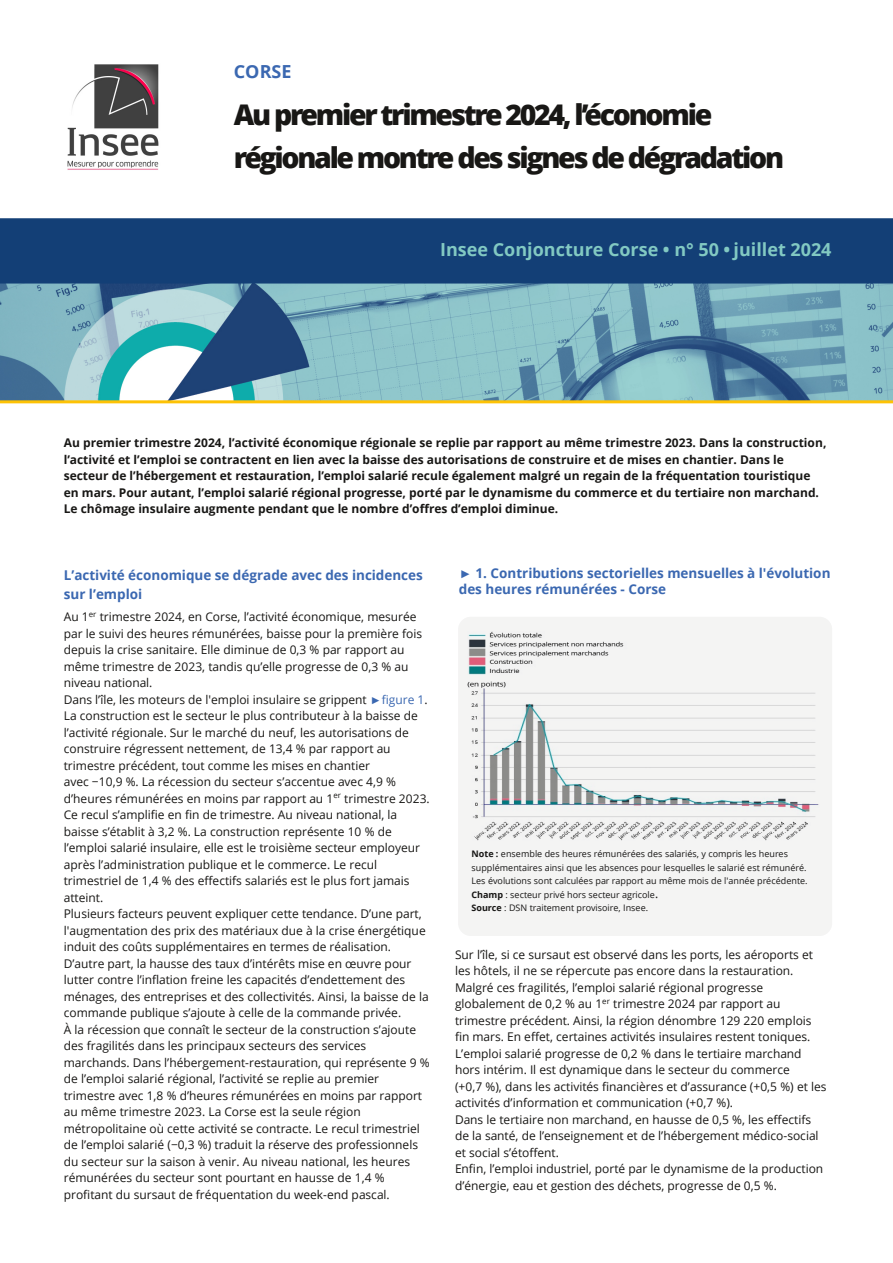
<style>
.page{position:relative;width:893px;height:1263px;background:#fff}
.page>*{position:absolute;margin:0;border:0;box-sizing:border-box;transform-origin:0 0}
.t1{font:800 28.5px/42.9px "Open Sans";letter-spacing:-.08em;color:#181715}
.t2{font:700 18px "Open Sans";color:#82c9c2}
.t3{font:700 18px "Open Sans";color:#3b68b1}
.t4{font:700 13.5px/18.5px "Open Sans";color:#3b68b1}
.t5{font:12px/16.5px "Open Sans";color:#181715}
.t6{font:700 12px/16.5px "Open Sans";color:#181715}
.t7{font:9px/13.5px "Open Sans";letter-spacing:.005em;color:#181715}
.s1{font-family:"Liberation Serif";font-weight:700;color:#3b68b1}
.s2{color:#3b68b1}
.s3{font-family:"Liberation Serif"}
.s4{font-weight:700}
.s5{font-size:12px}
</style>
<div class="page">
<img style="left:0;top:284px;width:893px;height:116px">
<div style="left:1px;top:219px;width:892px;height:64px;background:#133f76"></div>
<div style="left:0;top:218px;width:893px;height:66px;border:2px solid #133f76"></div>
<img style="left:67px;top:64px;width:92px;height:106px">
<hr style="left:0;top:400px;width:893px;height:3px;background:#fdc205">
<div style="left:458px;top:617px;width:374px;height:319px;background:#181715;border-radius:13px;opacity:.05"></div>
<h2 class="t3" style="left:234px;top:59px;width:59px">CORSE</h2>
<h1 class="t1" style="left:234px;top:92px;width:552px">Au premier trimestre 2024, l’économie régionale montre des signes de dégradation</h1>
<h2 class="t2" style="left:440px;top:236px;width:393px">Insee Conjoncture Corse • n° 50 • juillet 2024</h2>
<p class="t6" style="left:64px;top:434px;width:764px">Au premier trimestre 2024, l’activité économique régionale se replie par rapport au même trimestre 2023. Dans la construction, l’activité et l’emploi se contractent en lien avec la baisse des autorisations de construire et de mises en chantier. Dans le secteur de l’hébergement et restauration, l’emploi salarié recule également malgré un regain de la fréquentation touristique en mars. Pour autant, l’emploi salarié régional progresse, porté par le dynamisme du commerce et du tertiaire non marchand.<br>Le chômage insulaire augmente pendant que le nombre d’offres d’emploi diminue.</p>
<p class="t4" style="left:64px;top:566px;width:361px">L’activité économique se dégrade avec des incidences sur l’emploi</p>
<p class="t5" style="left:64px;top:608px;width:367px">Au 1<sup>er</sup> trimestre 2024, en Corse, l’activité économique, mesurée par le suivi des heures rémunérées, baisse pour la première fois depuis la crise sanitaire. Elle diminue de 0,3 % par rapport au même trimestre de 2023, tandis qu’elle progresse de 0,3 % au niveau national.<br>Dans l’île, les moteurs de l'emploi insulaire se grippent <span class="s1">►</span><span class="s2">figure 1</span>.<br>La construction est le secteur le plus contributeur à la baisse de l’activité régionale. Sur le marché du neuf, les autorisations de construire régressent nettement, de 13,4 % par rapport au trimestre précédent, tout comme les mises en chantier<br>avec −10,9 %. La récession du secteur s’accentue avec 4,9 % d’heures rémunérées en moins par rapport au 1<sup>er</sup> trimestre 2023.<br>Ce recul s’amplifie en fin de trimestre. Au niveau national, la baisse s’établit à 3,2 %. La construction représente 10 % de l’emploi salarié insulaire, elle est le troisième secteur employeur après l’administration publique et le commerce. Le recul trimestriel de 1,4 % des effectifs salariés est le plus fort jamais atteint.<br>Plusieurs facteurs peuvent expliquer cette tendance. D’une part, l'augmentation des prix des matériaux due à la crise énergétique induit des coûts supplémentaires en termes de réalisation.<br>D’autre part, la hausse des taux d’intérêts mise en œuvre pour lutter contre l’inflation freine les capacités d’endettement des ménages, des entreprises et des collectivités. Ainsi, la baisse de la commande publique s’ajoute à celle de la commande privée.<br>À la récession que connaît le secteur de la construction s’ajoute des fragilités dans les principaux secteurs des services marchands. Dans l’hébergement-restauration, qui représente 9 % de l’emploi salarié régional, l’activité se replie au premier trimestre avec 1,8 % d’heures rémunérées en moins par rapport au même trimestre 2023. La Corse est la seule région métropolitaine où cette activité se contracte. Le recul trimestriel de l’emploi salarié (−0,3 %) traduit la réserve des professionnels du secteur sur la saison à venir. Au niveau national, les heures rémunérées du secteur sont pourtant en hausse de 1,4 % profitant du sursaut de fréquentation du week-end pascal.</p>
<p class="t4" style="left:459px;top:564px;width:373px;line-height:16.5px"><span class="s3">►</span> 1. Contributions sectorielles mensuelles à l'évolution des heures rémunérées - Corse</p>
<p class="t7" style="left:472px;top:847px;width:338px"><span class="s4">Note :</span> ensemble des heures rémunérées des salariés, y compris les heures supplémentaires ainsi que les absences pour lesquelles le salarié est rémunéré.<br>Les évolutions sont calculées par rapport au même mois de l'année précédente.<br><span class="s4">Champ</span> : secteur privé hors secteur agricole<span class="s5">.<br></span><span class="s4">Source</span> : DSN traitement provisoire, Insee.</p>
<p class="t5" style="left:455px;top:946px;width:373px">Sur l’île, si ce sursaut est observé dans les ports, les aéroports et les hôtels, il ne se répercute pas encore dans la restauration.<br>Malgré ces fragilités, l’emploi salarié régional progresse globalement de 0,2 % au 1<sup>er</sup> trimestre 2024 par rapport au trimestre précédent. Ainsi, la région dénombre 129 220 emplois fin mars. En effet, certaines activités insulaires restent toniques.<br>L’emploi salarié progresse de 0,2 % dans le tertiaire marchand hors intérim. Il est dynamique dans le secteur du commerce<br>(+0,7 %), dans les activités financières et d’assurance (+0,5 %) et les activités d’information et communication (+0,7 %).<br>Dans le tertiaire non marchand, en hausse de 0,5 %, les effectifs de la santé, de l’enseignement et de l’hébergement médico-social et social s’étoffent.<br>Enfin, l’emploi industriel, porté par le dynamisme de la production d’énergie, eau et gestion des déchets, progresse de 0,5 %.</p>
</div>
